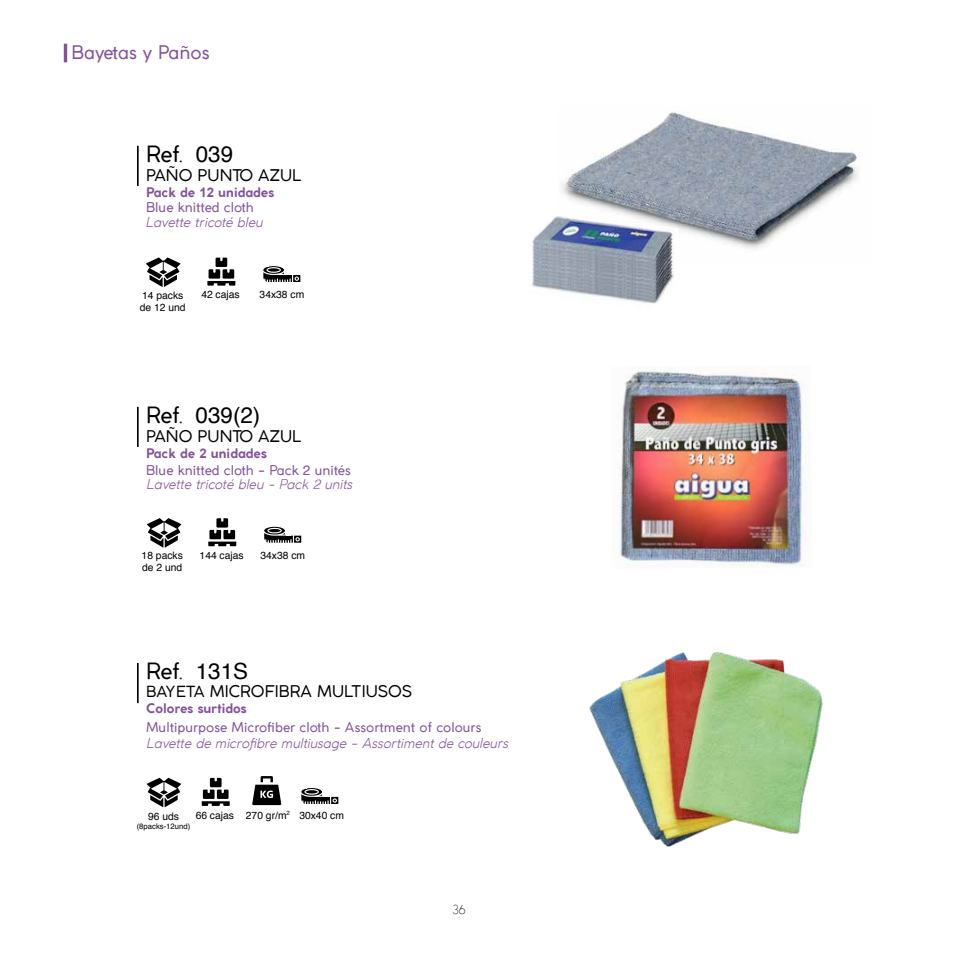
<style>
.page{position:relative;width:957px;height:957px;background:#fff}
.page>*{position:absolute;margin:0;border:0;box-sizing:border-box;transform-origin:0 0}
.t1{font:22.38px "Helvetica";color:#000}
.t2{font:22.38px "Coco Gothic";color:#000}
.t3{font:18.75px "Coco Gothic";color:#82529c}
.t4{font:16.12px "Coco Gothic";color:#000}
.t5{font:15px "Minimal";color:#000}
.t6{font:italic 300 13.5px/14px "Coco Gothic";color:#82529c}
.t7{font:13.5px "Coco Gothic";color:#82529c}
.t8{font:700 13.25px "Coco Gothic";color:#82529c}
.t9{font:10.25px/12.4px "Helvetica";color:#000}
.t10{font:7.75px "Helvetica";color:#000}
.s1{font-family:"Moon 2.0"}
.s2{font-family:"Helvetica"}
.s3{font-family:"Arial"}
.s4{font-family:"Coco Gothic"}
.s5{font-weight:400;font-style:normal}
.s6{font-family:"Helvetica";font-weight:400;font-style:normal}
.s7{font-size:15.25px}
</style>
<div class="page">
<hr style="left:64px;top:44px;width:3px;height:18px;background:#82529c">
<svg style="left:300px;top:787px;width:39px;height:17px"></svg>
<svg style="left:202px;top:778px;width:28px;height:28px"></svg>
<svg style="left:252px;top:776px;width:29px;height:29px"></svg>
<svg style="left:147px;top:778px;width:34px;height:29px"></svg>
<hr style="left:137px;top:663px;width:2px;height:40px;background:#000">
<img style="left:589px;top:652px;width:234px;height:195px">
<svg style="left:262px;top:265px;width:39px;height:17px"></svg>
<svg style="left:146px;top:257px;width:34px;height:30px"></svg>
<svg style="left:207px;top:258px;width:28px;height:28px"></svg>
<hr style="left:137px;top:146px;width:2px;height:40px;background:#000">
<img style="left:561px;top:111px;width:298px;height:138px">
<img style="left:531px;top:216px;width:147px;height:88px">
<hr style="left:137px;top:407px;width:2px;height:40px;background:#000">
<img style="left:618px;top:370px;width:189px;height:197px">
<svg style="left:264px;top:526px;width:38px;height:17px"></svg>
<svg style="left:147px;top:518px;width:34px;height:29px"></svg>
<svg style="left:208px;top:518px;width:28px;height:28px"></svg>
<h2 class="t3" style="left:71px;top:38px;width:140px">Bayetas y Paños</h2>
<h1 class="t2" style="left:146px;top:137px;width:89px">Ref<span class="s1">.</span> <span class="s2">039</span></h1>
<p class="t4" style="left:146px;top:163px;width:157px">PAÑO PUNTO AZUL</p>
<p class="t8" style="left:146px;top:182px;width:130px">Pack de <span class="s3">12</span> unidades</p>
<p class="t7" style="left:146px;top:197px;width:109px">Blue knitted cloth</p>
<p class="t6" style="left:145px;top:214px;width:119px">Lavette tricoté bleu</p>
<p class="t9" style="left:140px;top:289px;width:47px">14 packs de 12 und</p>
<p class="t9" style="left:201px;top:289px;width:40px">42 cajas</p>
<p class="t9" style="left:260px;top:289px;width:46px">34x38 cm</p>
<h1 class="t1" style="left:146px;top:398px;width:116px"><span class="s4">Ref</span><span class="s1">.</span> 039(2)</h1>
<p class="t4" style="left:146px;top:424px;width:157px">PAÑO PUNTO AZUL</p>
<p class="t8" style="left:146px;top:443px;width:122px">Pack de <span class="s3">2</span> unidades</p>
<p class="t6" style="left:146px;top:463px;width:208px"><span class="s5">Blue knitted cloth - Pack</span> <span class="s6">2</span> <span class="s5">unités<br></span>Lavette tricoté bleu - Pack <span class="s2">2</span> units</p>
<p class="t9" style="left:142px;top:549px;width:43px">18 packs</p>
<p class="t9" style="left:200px;top:549px;width:45px">144 cajas</p>
<p class="t9" style="left:260px;top:549px;width:46px">34x38 cm</p>
<p class="t9" style="left:142px;top:562px;width:42px">de 2 und</p>
<h1 class="t1" style="left:146px;top:654px;width:103px"><span class="s4">Ref</span><span class="s1">.</span> 131S</h1>
<p class="t4" style="left:146px;top:679px;width:268px"><span class="s7">BAYETA</span> MICROFIBRA MULTIUSOS</p>
<p class="t8" style="left:146px;top:698px;width:102px">Colores surtidos</p>
<p class="t7" style="left:146px;top:717px;width:337px">Multipurpose Microfiber cloth - Assortment of colours</p>
<p class="t6" style="left:146px;top:735px;width:363px">Lavette de microfibre multiusage - Assortiment de couleurs</p>
<p class="t9" style="left:246px;top:809px;width:45px">270 gr/m<sup>2</sup></p>
<p class="t9" style="left:196px;top:809px;width:40px">66 cajas</p>
<p class="t9" style="left:299px;top:809px;width:46px">30x40 cm</p>
<p class="t9" style="left:148px;top:810px;width:32px">96 uds</p>
<p class="t10" style="left:137px;top:820px;width:55px">(8packs-12und)</p>
<p class="t5" style="left:453px;top:903px;width:14px">36</p>
</div>
